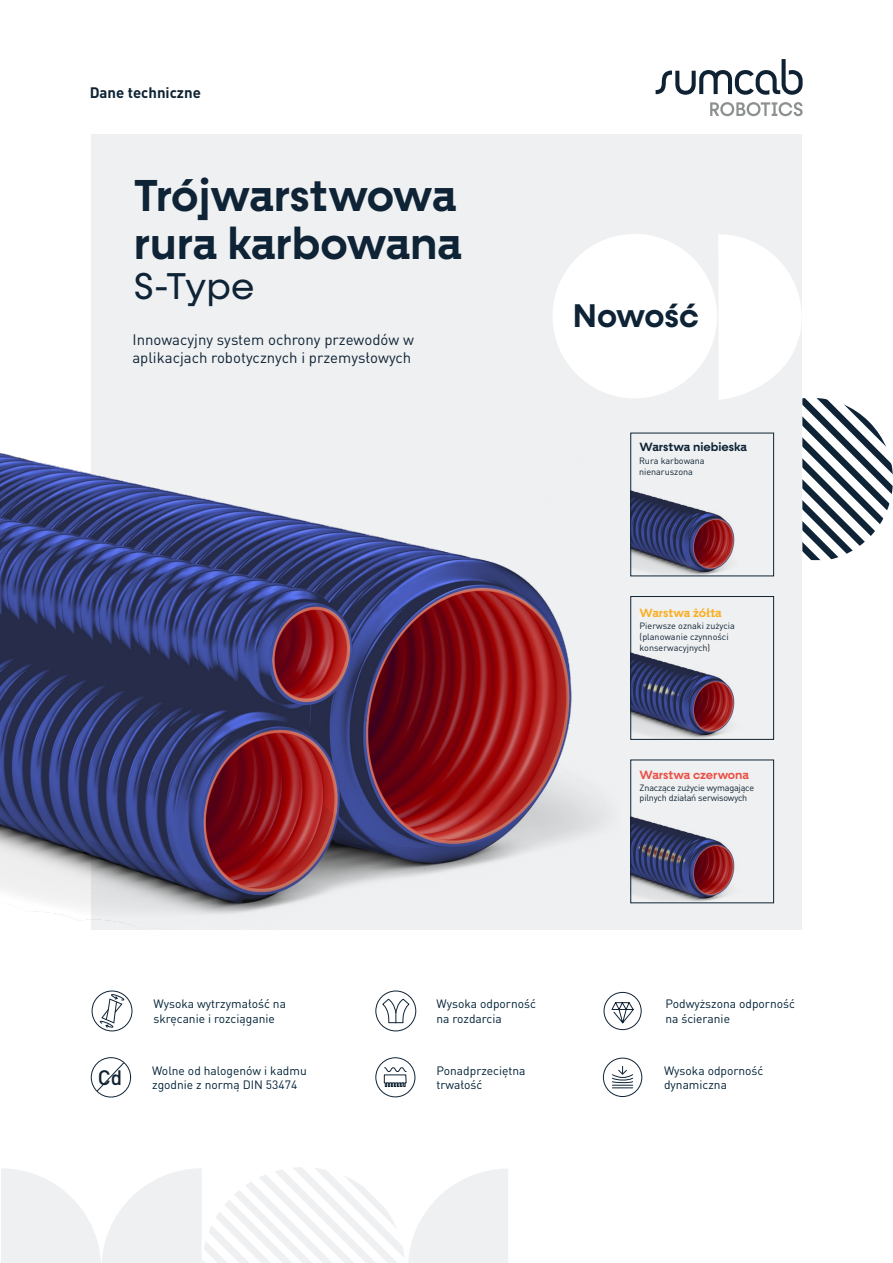
<style>
.page{position:relative;width:893px;height:1263px;background:#fff}
.page>*{position:absolute;margin:0;border:0;box-sizing:border-box;transform-origin:0 0}
.t1{font:600 45px/48px "Fractul";letter-spacing:-.005em;color:#0e2335}
.t2{font:37.5px "Fractul";color:#0e2335}
.t3{font:600 33px "Fractul";color:#0e2335}
.t4{font:500 20.7px "DIN Pro";color:#112333}
.t5{font:15px/18px "DIN Pro";color:#0e2335}
.t6{font:700 15px "DIN Pro";color:#0d2233}
.t7{font:12px/14.4px "DIN Pro";color:#002136}
.t8{font:600 12px "Fractul";color:#0e2335}
.t9{font:600 12px "Fractul";letter-spacing:-.005em;color:#ea5046}
.t10{font:600 12px "Fractul";letter-spacing:-.005em;color:#f9af22}
.t11{font:9px/10.8px "DIN Pro";color:#0e2335}
.t12{font:9px/10.8px "DIN Pro";letter-spacing:-.02em;color:#0e2335}
</style>
<div class="page">
<div style="left:91px;top:134px;width:711px;height:795px;background:#eff0f1"></div>
<svg style="left:604px;top:992px;width:38px;height:38px"></svg>
<svg style="left:375px;top:1057px;width:41px;height:40px"></svg>
<svg style="left:91px;top:1057px;width:40px;height:41px"></svg>
<div style="left:376px;top:991px;width:40px;height:40px;border:1px solid #0f2335;border-radius:50%"></div>
<svg style="left:382px;top:998px;width:28px;height:25px"></svg>
<div style="left:92px;top:991px;width:40px;height:40px;border:1px solid #0f2335;border-radius:50%"></div>
<svg style="left:100px;top:993px;width:24px;height:35px"></svg>
<div style="left:603px;top:1058px;width:39px;height:39px;border:1px solid #0f2335;border-radius:50%"></div>
<svg style="left:612px;top:1066px;width:21px;height:22px"></svg>
<img style="left:0;top:453px;width:605px;height:472px">
<svg style="left:1px;top:1167px;width:507px;height:96px"></svg>
<img style="left:632px;top:816px;width:103px;height:85px">
<img style="left:632px;top:652px;width:103px;height:86px">
<img style="left:632px;top:490px;width:99px;height:84px">
<div style="left:630px;top:760px;width:144px;height:143px;border:1px solid #0e2335"></div>
<div style="left:630px;top:596px;width:144px;height:144px;border:1px solid #0e2335"></div>
<div style="left:630px;top:433px;width:144px;height:143px;border:1px solid #0e2335"></div>
<svg style="left:718px;top:235px;width:175px;height:325px"></svg>
<div style="left:553px;top:234px;width:164px;height:164px;background:#fff;border-radius:50%"></div>
<svg style="left:656px;top:59px;width:147px;height:36px"></svg>
<svg style="left:710px;top:102px;width:93px;height:14px"></svg>
<p class="t6" style="left:90px;top:83px;width:113px">Dane techniczne</p>
<h1 class="t1" style="left:134px;top:171px;width:329px">Trójwarstwowa rura karbowana</h1>
<h2 class="t2" style="left:134px;top:265px;width:122px">S-Type</h2>
<p class="t5" style="left:132px;top:330px;width:283px">Innowacyjny system ochrony przewodów w aplikacjach robotycznych i przemysłowych</p>
<h3 class="t3" style="left:573px;top:296px;width:127px">Nowość</h3>
<p class="t8" style="left:640px;top:440px;width:109px">Warstwa niebieska</p>
<p class="t11" style="left:639px;top:456px;width:67px">Rura karbowana nienaruszona</p>
<p class="t10" style="left:640px;top:606px;width:84px">Warstwa żółta</p>
<p class="t11" style="left:640px;top:621px;width:97px">Pierwsze oznaki zużycia (planowanie czynności konserwacyjnych)</p>
<p class="t9" style="left:640px;top:768px;width:111px">Warstwa czerwona</p>
<p class="t12" style="left:640px;top:782px;width:116px">Znaczące zużycie wymagające pilnych działań serwisowych</p>
<p class="t7" style="left:154px;top:996px;width:134px">Wysoka wytrzymałość na skręcanie i rozciąganie</p>
<p class="t7" style="left:665px;top:996px;width:131px">Podwyższona odporność na ścieranie</p>
<p class="t7" style="left:436px;top:996px;width:101px">Wysoka odporność na rozdarcia</p>
<h3 class="t4" style="left:98px;top:1064px;width:26px">Cd</h3>
<p class="t7" style="left:152px;top:1063px;width:156px">Wolne od halogenów i kadmu zgodnie z normą DIN 53474</p>
<p class="t7" style="left:436px;top:1063px;width:91px">Ponadprzeciętna trwałość</p>
<p class="t7" style="left:664px;top:1063px;width:101px">Wysoka odporność dynamiczna</p>
</div>
